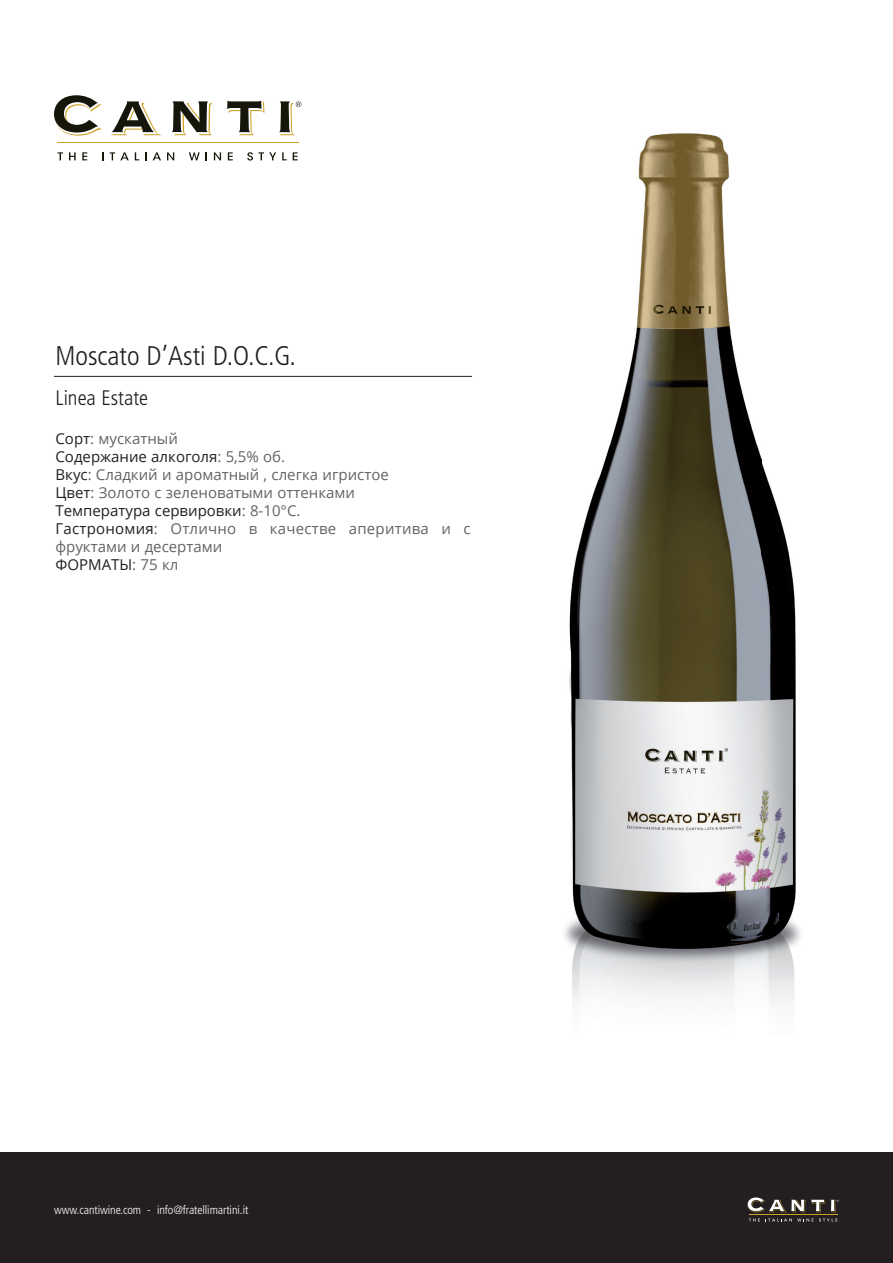
<style>
.page{position:relative;width:893px;height:1263px;background:#fff}
.page>*{position:absolute;margin:0;border:0;box-sizing:border-box;transform-origin:0 0}
.t1{font:300 condensed 27px "Frutiger LT Std";color:#231f20}
.t2{font:300 condensed 21px "Frutiger LT Std";color:#231f20}
.t3{font:15px/18px "Open Sans";color:#636366}
.t4{font:300 condensed 12px "Frutiger LT Std";letter-spacing:-.005em;color:#fff}
.s1{color:#231f20}
</style>
<div class="page">
<div style="left:0;top:1152px;width:893px;height:111px;background:#231f20"></div>
<hr style="left:57px;top:142px;width:241px;height:1px;background:#cba228">
<svg style="left:58px;top:152px;width:5px;height:8px"></svg>
<svg style="left:69px;top:152px;width:7px;height:8px"></svg>
<svg style="left:82px;top:152px;width:5px;height:8px"></svg>
<svg style="left:102px;top:152px;width:2px;height:8px"></svg>
<svg style="left:110px;top:152px;width:19px;height:8px"></svg>
<svg style="left:135px;top:152px;width:4px;height:8px"></svg>
<svg style="left:145px;top:152px;width:2px;height:8px"></svg>
<svg style="left:153px;top:152px;width:8px;height:8px"></svg>
<svg style="left:167px;top:152px;width:7px;height:8px"></svg>
<svg style="left:189px;top:152px;width:11px;height:8px"></svg>
<svg style="left:214px;top:152px;width:7px;height:8px"></svg>
<svg style="left:228px;top:152px;width:5px;height:8px"></svg>
<svg style="left:247px;top:152px;width:6px;height:9px"></svg>
<svg style="left:259px;top:152px;width:17px;height:8px"></svg>
<svg style="left:282px;top:152px;width:5px;height:8px"></svg>
<svg style="left:293px;top:152px;width:5px;height:8px"></svg>
<svg style="left:111px;top:101px;width:50px;height:34px"></svg>
<svg style="left:54px;top:95px;width:48px;height:41px"></svg>
<svg style="left:227px;top:101px;width:37px;height:34px"></svg>
<svg style="left:172px;top:101px;width:40px;height:34px"></svg>
<svg style="left:279px;top:101px;width:22px;height:34px"></svg>
<hr style="left:749px;top:1214px;width:88px;height:1px;background:#cba228">
<svg style="left:749px;top:1218px;width:64px;height:3px"></svg>
<svg style="left:819px;top:1218px;width:18px;height:3px"></svg>
<svg style="left:748px;top:1197px;width:77px;height:15px"></svg>
<svg style="left:831px;top:1200px;width:8px;height:12px"></svg>
<img style="left:564px;top:133px;width:237px;height:871px">
<hr style="left:54px;top:376px;width:418px;height:1px;background:#231f20">
<h1 class="t1" style="left:56px;top:341px;width:242px">Moscato D’Asti D.O.C.G.</h1>
<h2 class="t2" style="left:56px;top:385px;width:94px">Linea Estate</h2>
<p class="t3" style="left:56px;top:429px;width:417px"><span class="s1">Сорт</span>: мускатный<br><span class="s1">Содержание алкоголя</span>: 5,5% об.<br><span class="s1">Вкус</span>: Сладкий и ароматный , слегка игристое<br><span class="s1">Цвет</span>: Золото с зеленоватыми оттенками<br><span class="s1">Температура сервировки</span>: 8-10°C.<br><span class="s1">Гастрономия</span>: Отлично в качестве аперитива и с фруктами и десертами<br><span class="s1">ФОРМАТЫ</span>: 75 кл</p>
<p class="t4" style="left:54px;top:1203px;width:196px">www.cantiwine.com - info@fratellimartini.it</p>
</div>
